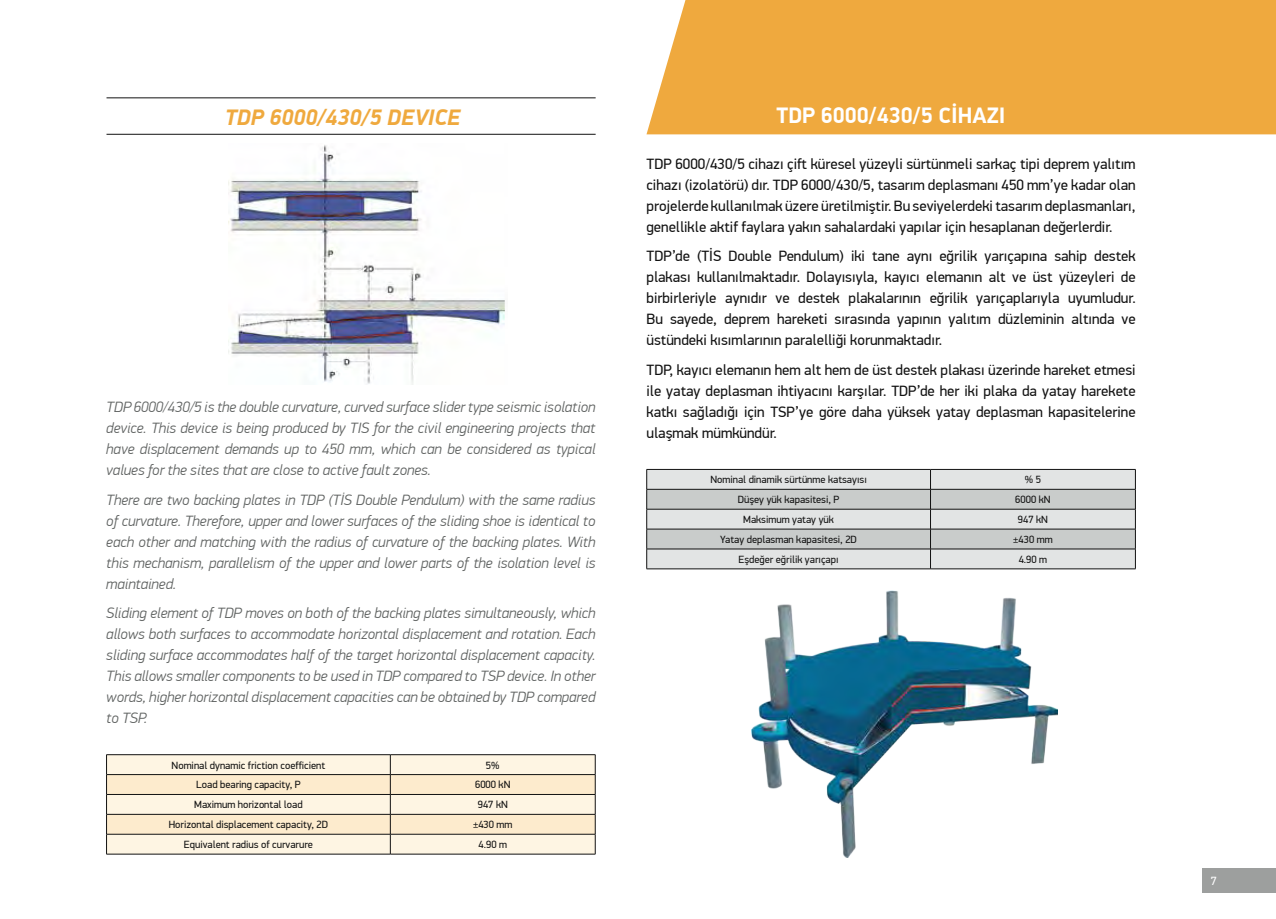
<style>
.page{position:relative;width:1276px;height:919px;background:#fff}
.page>*{position:absolute;margin:0;border:0;box-sizing:border-box;transform-origin:0 0}
.t1{font:italic 700 22.5px "PF Din Display Pro";color:#efa93e}
.t2{font:700 22.5px "PF Din Display Pro";color:#fff}
.t3{font:italic 300 15px/21px "PF Din Display Pro";color:#606362;text-align:justify}
.t4{font:15px/21px "PF Din Display Pro";color:#121212;text-align:justify}
.t5{font:12px "PF Din Display Pro";color:#fff}
.t6{font:10.5px "PF Din Display Pro";color:#121212}
</style>
<div class="page">
<div style="left:646px;top:0;width:630px;height:134px;background:#efa93e"></div>
<img style="left:229px;top:145px;width:276px;height:239px">
<img style="left:751px;top:591px;width:306px;height:266px">
<hr style="left:106px;top:97px;width:489px;height:1px;background:#121212">
<hr style="left:106px;top:134px;width:489px;height:1px;background:#121212">
<svg style="left:646px;top:469px;width:490px;height:99px;background:#cccece"></svg>
<hr style="left:646px;top:568px;width:284px;height:1px;background:#121212">
<hr style="left:930px;top:568px;width:205px;height:1px;background:#121212">
<svg style="left:106px;top:754px;width:490px;height:99px;background:#efe3ce"></svg>
<hr style="left:106px;top:853px;width:284px;height:1px;background:#121212">
<hr style="left:390px;top:853px;width:205px;height:1px;background:#121212">
<div style="left:1202px;top:868px;width:74px;height:24px;background:#9d9f9e"></div>
<h1 class="t1" style="left:225px;top:103px;width:237px">TDP 6000/430/5 DEVICE</h1>
<p class="t3" style="left:106px;top:396px;width:490px">TDP 6000/430/5 is the double curvature, curved surface slider type seismic isolation device. This device is being produced by TIS for the civil engineering projects that have displacement demands up to 450 mm, which can be considered as typical values for the sites that are close to active fault zones.</p>
<p class="t3" style="left:106px;top:489px;width:490px">There are two backing plates in TDP (TİS Double Pendulum) with the same radius of curvature. Therefore, upper and lower surfaces of the sliding shoe is identical to each other and matching with the radius of curvature of the backing plates. With this mechanism, parallelism of the upper and lower parts of the isolation level is maintained.</p>
<p class="t3" style="left:106px;top:602px;width:490px">Sliding element of TDP moves on both of the backing plates simultaneously, which allows both surfaces to accommodate horizontal displacement and rotation. Each sliding surface accommodates half of the target horizontal displacement capacity.<br>This allows smaller components to be used in TDP compared to TSP device. In other words, higher horizontal displacement capacities can be obtained by TDP compared to TSP.</p>
<p class="t6" style="left:172px;top:758px;width:155px">Nominal dynamic friction coefficient</p>
<p class="t6" style="left:486px;top:758px;width:15px">5%</p>
<p class="t6" style="left:196px;top:778px;width:106px">Load bearing capacity, P</p>
<p class="t6" style="left:475px;top:778px;width:37px">6000 kN</p>
<p class="t6" style="left:194px;top:798px;width:110px">Maximum horizontal load</p>
<p class="t6" style="left:478px;top:798px;width:32px">947 kN</p>
<p class="t6" style="left:169px;top:818px;width:161px">Horizontal displacement capacity, 2D</p>
<p class="t6" style="left:473px;top:818px;width:41px">±430 mm</p>
<p class="t6" style="left:184px;top:838px;width:130px">Equivalent radius of curvarure</p>
<p class="t6" style="left:478px;top:838px;width:30px">4.90 m</p>
<h1 class="t2" style="left:776px;top:102px;width:231px">TDP 6000/430/5 CİHAZI</h1>
<p class="t4" style="left:646px;top:153px;width:490px">TDP 6000/430/5 cihazı çift küresel yüzeyli sürtünmeli sarkaç tipi deprem yalıtım cihazı (izolatörü) dır. TDP 6000/430/5, tasarım deplasmanı 450 mm’ye kadar olan projelerde kullanılmak üzere üretilmiştir. Bu seviyelerdeki tasarım deplasmanları, genellikle aktif faylara yakın sahalardaki yapılar için hesaplanan değerlerdir.</p>
<p class="t4" style="left:646px;top:246px;width:490px">TDP’de (TİS Double Pendulum) iki tane aynı eğrilik yarıçapına sahip destek plakası kullanılmaktadır. Dolayısıyla, kayıcı elemanın alt ve üst yüzeyleri de birbirleriyle aynıdır ve destek plakalarının eğrilik yarıçaplarıyla uyumludur.<br>Bu sayede, deprem hareketi sırasında yapının yalıtım düzleminin altında ve üstündeki kısımlarının paralelliği korunmaktadır.</p>
<p class="t4" style="left:646px;top:359px;width:490px">TDP, kayıcı elemanın hem alt hem de üst destek plakası üzerinde hareket etmesi ile yatay deplasman ihtiyacını karşılar. TDP’de her iki plaka da yatay harekete katkı sağladığı için TSP’ye göre daha yüksek yatay deplasman kapasitelerine ulaşmak mümkündür.</p>
<p class="t6" style="left:710px;top:473px;width:158px">Nominal dinamik sürtünme katsayısı</p>
<p class="t6" style="left:1025px;top:473px;width:18px">% 5</p>
<p class="t6" style="left:738px;top:493px;width:103px">Düşey yük kapasitesi, P</p>
<p class="t6" style="left:1015px;top:493px;width:37px">6000 kN</p>
<p class="t6" style="left:743px;top:513px;width:92px">Maksimum yatay yük</p>
<p class="t6" style="left:1018px;top:513px;width:32px">947 kN</p>
<p class="t6" style="left:720px;top:533px;width:138px">Yatay deplasman kapasitesi, 2D</p>
<p class="t6" style="left:1013px;top:533px;width:41px">±430 mm</p>
<p class="t6" style="left:738px;top:553px;width:101px">Eşdeğer eğrilik yarıçapı</p>
<p class="t6" style="left:1018px;top:553px;width:30px">4.90 m</p>
<p class="t5" style="left:1211px;top:873px;width:7px">7</p>
</div>
